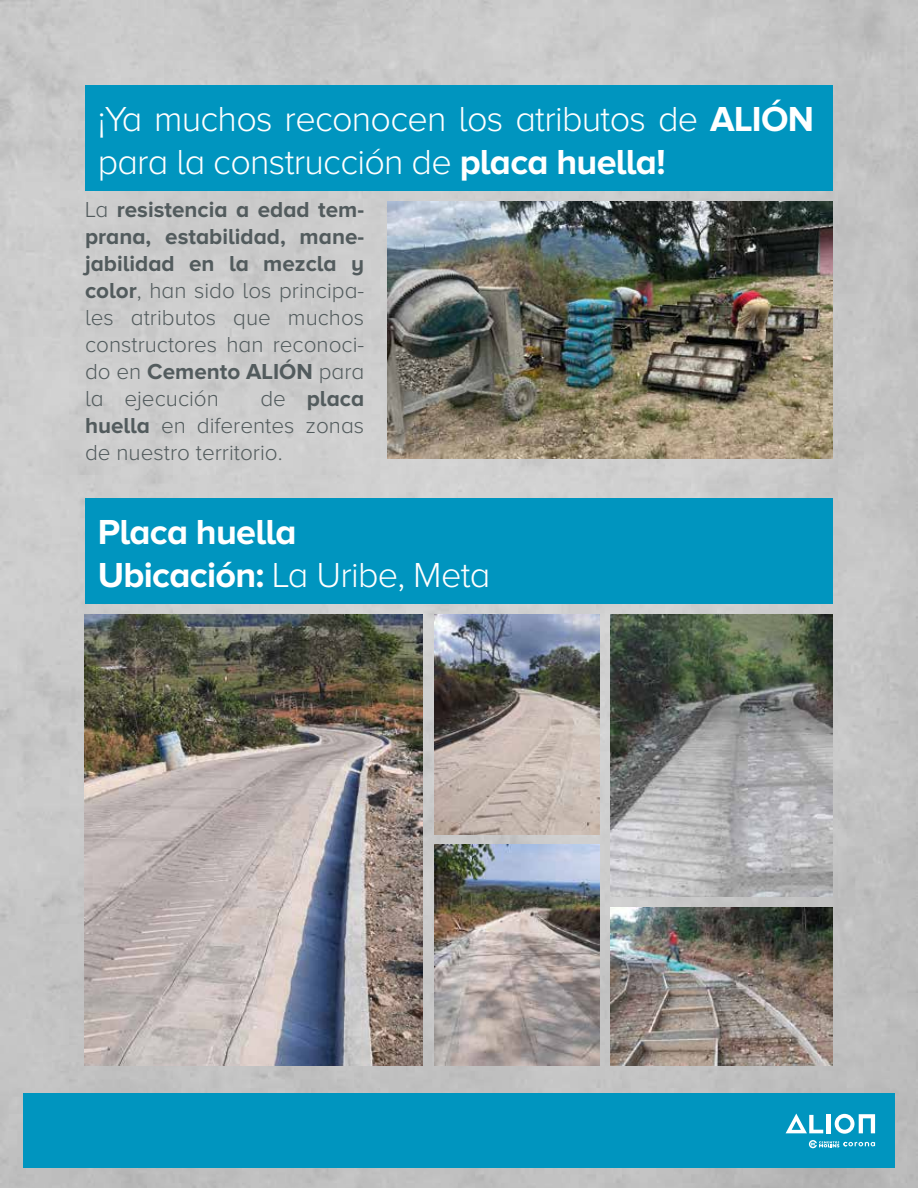
<style>
.page{position:relative;width:918px;height:1188px;background:#c8c8c8}
.page>*{position:absolute;margin:0;border:0;box-sizing:border-box;transform-origin:0 0}
.t1{font:300 36px/43.2px "Proxima Nova A";letter-spacing:-.02em;color:#fff}
.t2{font:700 36px/43.2px "Proxima Nova A";letter-spacing:-.02em;color:#fff}
.t3{font:300 22.5px/27px "Proxima Nova A";color:#525b5d;text-align:justify}
.s1{font-weight:700}
.s2{font-weight:300}
</style>
<div class="page">
<div style="left:23px;top:1094px;width:872px;height:74px;background:#0095bf"></div>
<div style="left:826px;top:1114px;width:5px;height:19px;background:#fff"></div>
<svg style="left:786px;top:1114px;width:37px;height:19px"></svg>
<svg style="left:835px;top:1114px;width:40px;height:20px"></svg>
<svg style="left:809px;top:1140px;width:66px;height:8px"></svg>
<div style="left:85px;top:85px;width:748px;height:106px;background:#0095bf"></div>
<div style="left:85px;top:498px;width:748px;height:106px;background:#0095bf"></div>
<img style="left:388px;top:201px;width:445px;height:257px">
<img style="left:610px;top:615px;width:223px;height:282px">
<img style="left:610px;top:907px;width:223px;height:158px">
<img style="left:434px;top:845px;width:165px;height:220px">
<img style="left:85px;top:615px;width:338px;height:450px">
<img style="left:434px;top:615px;width:165px;height:220px">
<h1 class="t1" style="left:98px;top:97px;width:718px">¡Ya muchos reconocen los atributos de <span class="s1">ALIÓN </span>para la construcción de <span class="s1">placa huella!</span></h1>
<p class="t3" style="left:85px;top:196px;width:281px">La <span class="s1">resistencia a edad tem&shy;prana, estabilidad, mane&shy;jabilidad en la mezcla y color</span>, han sido los principa&shy;les atributos que muchos constructores han reconoci&shy;do en <span class="s1">Cemento ALIÓN</span> para la ejecución</p>
<p class="t3" style="left:85px;top:385px;width:281px;text-indent:175px">de <span class="s1">placa huella</span> en diferentes zonas de nuestro territorio.</p>
<h1 class="t2" style="left:98px;top:509px;width:394px">Placa huella<br>Ubicación: <span class="s2">La Uribe, Meta</span></h1>
</div>
